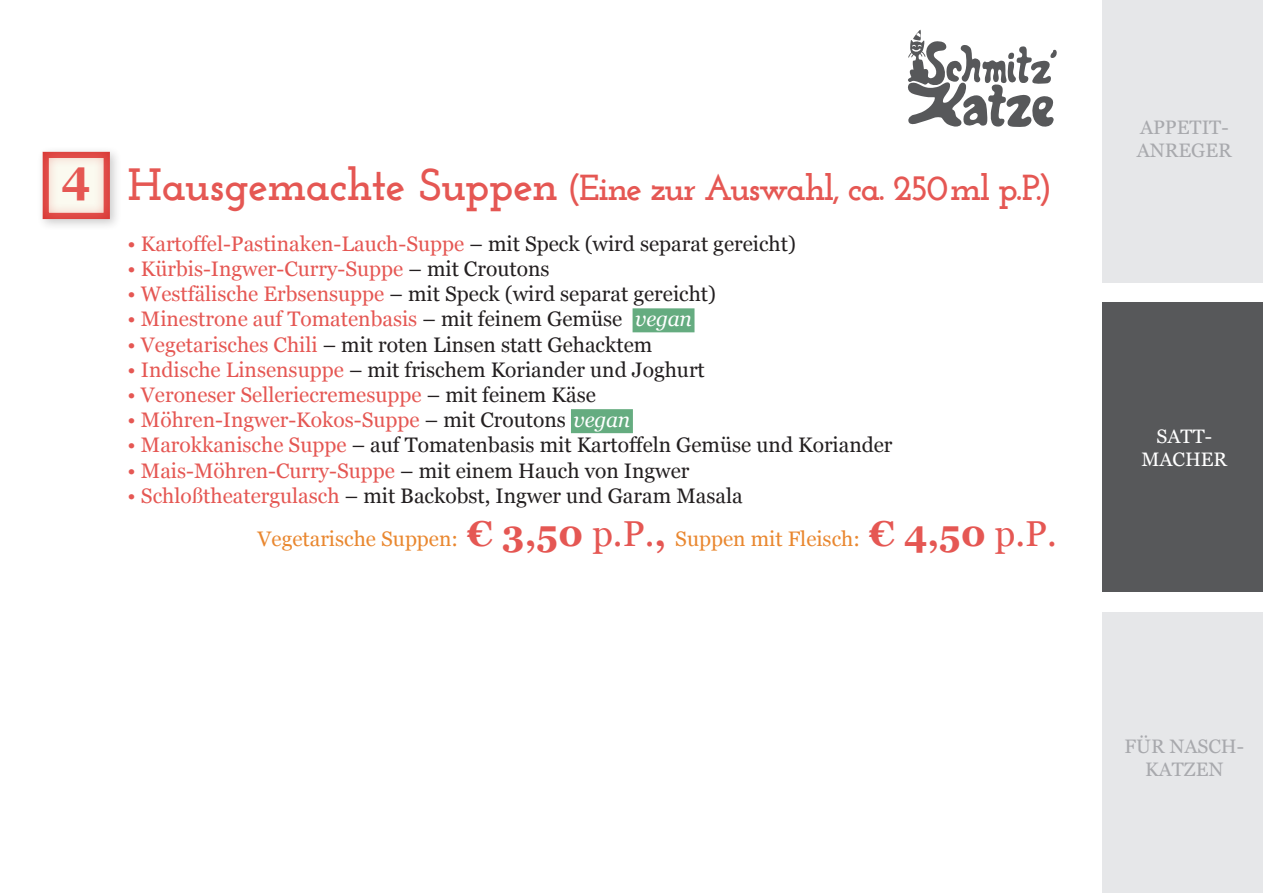
<style>
.page{position:relative;width:1263px;height:893px;background:#fff}
.page>*{position:absolute;margin:0;border:0;box-sizing:border-box;transform-origin:0 0}
.t1{font:700 45px "Georgia";color:#e55753}
.t2{font:700 36px "Josefin Slab";letter-spacing:-.045em;color:#e55753}
.t3{font:21px "Georgia";color:#e55753}
.t4{font:21px "Georgia";color:#231f20}
.t5{font:21px/43.2px "Georgia";color:#e9872f}
.t6{font:19.5px/23.4px "Georgia";color:#a8a9ad}
.t7{font:19.5px/23.4px "Georgia";color:#fff;text-align:center}
.s1{font-size:45px}
.s2{color:#231f20}
.s3{color:#e55753}
.s4{font-style:italic;color:#fff}
.s5{font-weight:700;font-size:36px;color:#e55753}
.s6{font-size:36px;color:#e55753}
</style>
<div class="page">
<div style="left:1102px;top:612px;width:161px;height:281px;background:#e6e7e9"></div>
<div style="left:1102px;top:302px;width:161px;height:290px;background:#57585a"></div>
<div style="left:1102px;top:0;width:161px;height:283px;background:#e6e7e9"></div>
<svg style="left:908px;top:30px;width:149px;height:97px"></svg>
<div style="left:632px;top:308px;width:62px;height:24px;background:#65ac80"></div>
<div style="left:571px;top:409px;width:62px;height:24px;background:#65ac80"></div>
<div style="left:37px;top:145px;width:85px;height:86px;background:#231f20;opacity:.23"></div>
<div style="left:42px;top:145px;width:109px;height:75px;background:#e55753;opacity:.75"></div>
<h1 class="t1" style="left:62px;top:148px;width:31px">4</h1>
<h2 class="t2" style="left:128px;top:167px;width:926px"><span class="s1">Hausgemachte Suppen</span> (Eine zur Auswahl, ca. 250ml p.P.)</h2>
<p class="t3" style="left:128px;top:231px;width:670px">• Kartoffel-Pastinaken-Lauch-Suppe <span class="s2">– mit Speck (wird separat gereicht)</span></p>
<p class="t3" style="left:128px;top:256px;width:423px">• Kürbis-Ingwer-Curry-Suppe <span class="s2">– mit Croutons</span></p>
<p class="t4" style="left:128px;top:281px;width:590px"><span class="s3">• Westfälische Erbsensuppe</span> – mit Speck (wird separat gereicht)</p>
<p class="t3" style="left:128px;top:306px;width:566px">• Minestrone auf Tomatenbasis <span class="s2">– mit feinem Gemüse</span> <span class="s4">vegan</span></p>
<p class="t4" style="left:128px;top:332px;width:526px"><span class="s3">• Vegetarisches Chili</span> – mit roten Linsen statt Gehacktem</p>
<p class="t4" style="left:128px;top:357px;width:579px"><span class="s3">• Indische Linsensuppe</span> – mit frischem Koriander und Joghurt</p>
<p class="t3" style="left:128px;top:382px;width:470px">• Veroneser Selleriecremesuppe <span class="s2">– mit feinem Käse</span></p>
<p class="t3" style="left:128px;top:407px;width:504px">• Möhren-Ingwer-Kokos-Suppe <span class="s2">– mit Croutons</span> <span class="s4">vegan</span></p>
<p class="t4" style="left:128px;top:432px;width:766px"><span class="s3">• Marokkanische Suppe</span> – auf Tomatenbasis mit Kartoffeln Gemüse und Koriander</p>
<p class="t3" style="left:128px;top:458px;width:563px">• Mais-Möhren-Curry-Suppe <span class="s2">– mit einem Hauch von Ingwer</span></p>
<p class="t5" style="left:257px;top:474px;width:801px;text-indent:-130px"><span class="s3">• Schloßtheatergulasch</span> <span class="s2">– mit Backobst, Ingwer und Garam Masala<br></span>Vegetarische Suppen: <span class="s5">€ 3,50</span> <span class="s6">p.P.</span><span class="s5">,</span> Suppen mit Fleisch: <span class="s5">€ 4,50</span> <span class="s6">p.P.</span></p>
<p class="t6" style="left:1137px;top:116px;width:97px">Appetit-<br>Anreger</p>
<p class="t7" style="left:1141px;top:424px;width:87px">satt&shy;macher</p>
<p class="t6" style="left:1124px;top:735px;width:121px;text-align:center">für nasch&shy;katzen</p>
</div>
